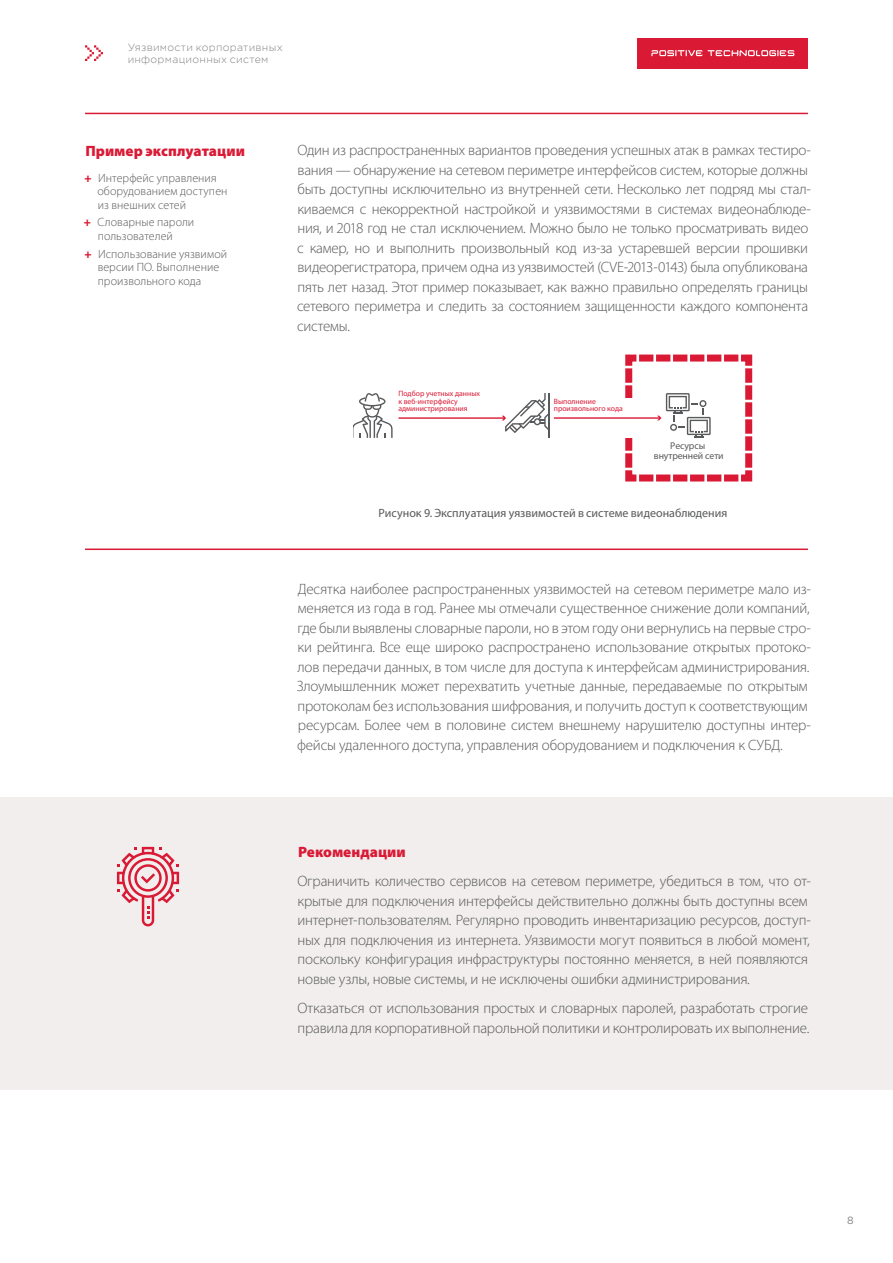
<style>
.page{position:relative;width:893px;height:1263px;background:#fff}
.page>*{position:absolute;margin:0;border:0;box-sizing:border-box;transform-origin:0 0}
.t1{font:300 15px/19.5px "Myriad Pro";letter-spacing:-.015em;color:#58595b}
.t2{font:900 15px "Myriad Pro";color:#da1a35}
.t3{font:300 12px/13.5px "Myriad Pro";letter-spacing:.005em;color:#58595b}
.t4{font:12px "Myriad Pro";color:#58595b}
.t5{font:300 10.5px/12.6px "Gotham Pro";letter-spacing:.03em;color:#808285}
.t6{font:10.5px "Gotham Pro";color:#808285}
.t7{font:9.75px/9.8px "Myriad Pro";letter-spacing:-.01em;color:#58595b;text-align:center}
.t8{font:7.65px/7.6px "Myriad Pro";color:#da1a35}
.s1{font-weight:900;color:#da1a35}
</style>
<div class="page">
<div style="left:0;top:797px;width:893px;height:292px;background:#f1eeed"></div>
<svg style="left:117px;top:847px;width:62px;height:79px"></svg>
<hr style="left:85px;top:113px;width:723px;height:1px;background:#da1a35">
<hr style="left:85px;top:548px;width:723px;height:2px;background:#da1a35">
<hr style="left:398px;top:417px;width:106px;height:2px;background:#da1a35">
<svg style="left:353px;top:393px;width:40px;height:45px"></svg>
<hr style="left:554px;top:417px;width:106px;height:2px;background:#da1a35">
<svg style="left:622px;top:354px;width:131px;height:128px"></svg>
<hr style="left:548px;top:393px;width:2px;height:45px;background:#58595b">
<svg style="left:502px;top:393px;width:46px;height:40px"></svg>
<div style="left:638px;top:38px;width:170px;height:30px;background:#da1a35"></div>
<svg style="left:651px;top:50px;width:143px;height:6px"></svg>
<svg style="left:85px;top:45px;width:18px;height:16px"></svg>
<p class="t5" style="left:128px;top:41px;width:157px">Уязвимости корпоративных информационных систем</p>
<p class="t2" style="left:85px;top:142px;width:161px">Пример эксплуатации</p>
<p class="t3" style="left:97px;top:171px;width:132px;text-indent:-13px"><span class="s1">+</span> Интерфейс управления оборудованием доступен из внешних сетей</p>
<p class="t3" style="left:98px;top:216px;width:98px;text-indent:-14px"><span class="s1">+</span> Словарные пароли пользователей</p>
<p class="t3" style="left:98px;top:247px;width:131px;text-indent:-13px"><span class="s1">+</span> Использование уязвимой версии ПО. Выполнение произвольного кода</p>
<p class="t1" style="left:297px;top:141px;width:515px">Один из распространенных вариантов проведения успешных атак в рамках тестиро&shy;вания — обнаружение на сетевом периметре интерфейсов систем, которые должны быть доступны исключительно из внутренней сети. Несколько лет подряд мы стал&shy;киваемся с некорректной настройкой и уязвимостями в системах видеонаблюде&shy;ния, и 2018 год не стал исключением. Можно было не только просматривать видео с камер, но и выполнить произвольный код из-за устаревшей версии прошивки видеорегистратора, причем одна из уязвимостей (CVE-2013-0143) была опубликована пять лет назад. Этот пример показывает, как важно правильно определять границы сетевого периметра и следить за состоянием защищенности каждого компонента системы.</p>
<p class="t8" style="left:398px;top:390px;width:83px">Подбор учетных данных к веб-интерфейсу администрирования</p>
<p class="t8" style="left:554px;top:397px;width:71px">Выполнение произвольного кода</p>
<p class="t7" style="left:654px;top:441px;width:71px">Ресурсы внутренней сети</p>
<p class="t4" style="left:379px;top:506px;width:350px">Рисунок 9. Эксплуатация уязвимостей в системе видеонаблюдения</p>
<p class="t1" style="left:297px;top:579px;width:516px">Десятка наиболее распространенных уязвимостей на сетевом периметре мало из&shy;меняется из года в год. Ранее мы отмечали существенное снижение доли компаний, где были выявлены словарные пароли, но в этом году они вернулись на первые стро&shy;ки рейтинга. Все еще широко распространено использование открытых протоко&shy;лов передачи данных, в том числе для доступа к интерфейсам администрирования.<br>Злоумышленник может перехватить учетные данные, передаваемые по открытым протоколам без использования шифрования, и получить доступ к соответствующим ресурсам. Более чем в половине систем внешнему нарушителю доступны интер&shy;фейсы удаленного доступа, управления оборудованием и подключения к СУБД.</p>
<p class="t2" style="left:298px;top:843px;width:109px">Рекомендации</p>
<p class="t1" style="left:297px;top:872px;width:515px">Ограничить количество сервисов на сетевом периметре, убедиться в том, что от&shy;крытые для подключения интерфейсы действительно должны быть доступны всем интернет-пользователям. Регулярно проводить инвентаризацию ресурсов, доступ&shy;ных для подключения из интернета. Уязвимости могут появиться в любой момент, поскольку конфигурация инфраструктуры постоянно меняется, в ней появляются новые узлы, новые системы, и не исключены ошибки администрирования.</p>
<p class="t1" style="left:297px;top:999px;width:514px">Отказаться от использования простых и словарных паролей, разработать строгие правила для корпоративной парольной политики и контролировать их выполнение.</p>
<p class="t6" style="left:847px;top:1215px;width:8px">8</p>
</div>
